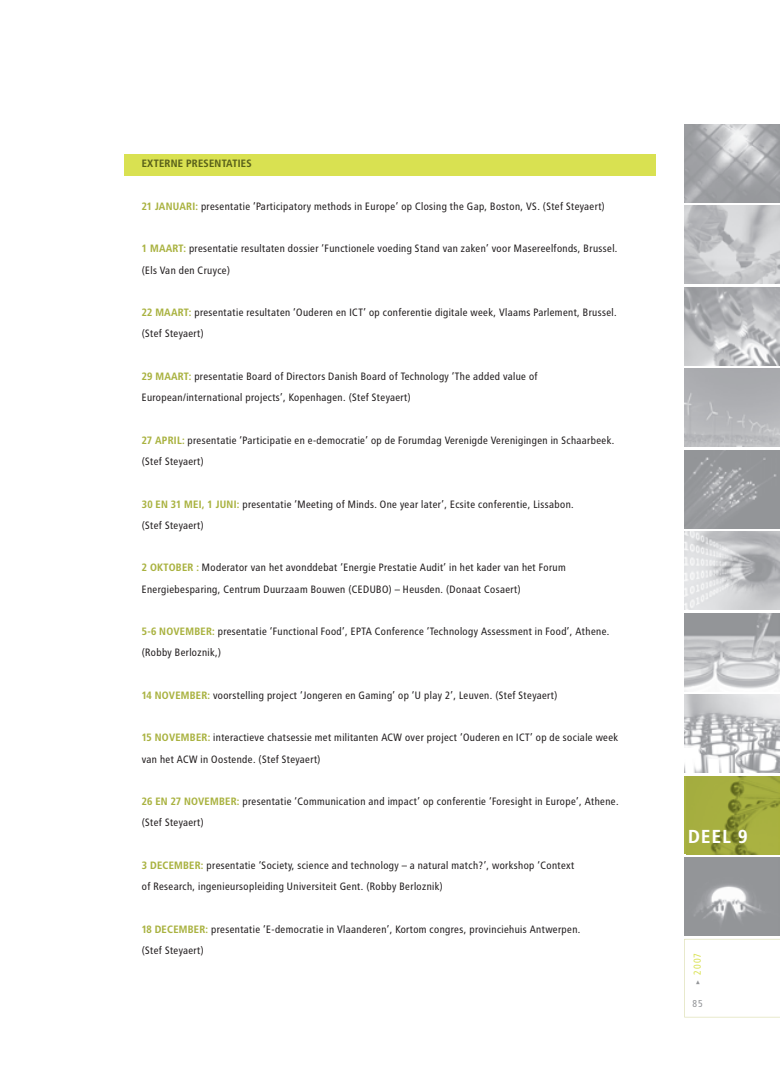
<style>
.page{position:relative;width:780px;height:1088px;background:#fff}
.page>*{position:absolute;margin:0;border:0;box-sizing:border-box;transform-origin:0 0}
.t1{font:700 18.75px "Transit";color:#fff}
.t2{font:10.62px/21.2px "Transit";color:#231f20}
.t3{font:700 10.62px "Transit";color:#59611a}
.t4{font:10px "Transit";color:#d9e151}
.t5{font:10px "Transit";color:#939598}
.s1{font-weight:700;color:#a9b240}
.s2{color:#939598}
</style>
<div class="page">
<svg style="left:684px;top:939px;width:96px;height:78px"></svg>
<img style="left:684px;top:124px;width:96px;height:78px">
<img style="left:684px;top:206px;width:96px;height:77px">
<img style="left:684px;top:287px;width:96px;height:78px">
<img style="left:684px;top:369px;width:96px;height:77px">
<img style="left:684px;top:450px;width:96px;height:78px">
<img style="left:684px;top:531px;width:96px;height:78px">
<img style="left:684px;top:613px;width:96px;height:78px">
<img style="left:684px;top:694px;width:96px;height:78px">
<div style="left:684px;top:776px;width:96px;height:78px;background:#a9b240"></div>
<img style="left:710px;top:776px;width:70px;height:78px">
<img style="left:684px;top:857px;width:96px;height:78px">
<div style="left:124px;top:154px;width:532px;height:21px;background:#d9e151"></div>
<p class="t3" style="left:142px;top:159px;width:112px">EXTERNE PRESENTATIES</p>
<p class="t2" style="left:142px;top:196px;width:465px"><span class="s1">21 JANUARI:</span> presentatie ‘Participatory methods in Europe’ op Closing the Gap, Boston, VS. (Stef Steyaert)</p>
<p class="t2" style="left:142px;top:239px;width:477px"><span class="s1">1 MAART:</span> presentatie resultaten dossier ‘Functionele voeding Stand van zaken’ voor Masereelfonds, Brussel. (Els Van den Cruyce)</p>
<p class="t2" style="left:142px;top:303px;width:477px"><span class="s1">22 MAART:</span> presentatie resultaten ‘Ouderen en ICT’ op conferentie digitale week, Vlaams Parlement, Brussel. (Stef Steyaert)</p>
<p class="t2" style="left:142px;top:366px;width:397px"><span class="s1">29 MAART:</span> presentatie Board of Directors Danish Board of Technology ‘The added value of<br>European/international projects’, Kopenhagen. (Stef Steyaert)</p>
<p class="t2" style="left:142px;top:430px;width:474px"><span class="s1">27 APRIL:</span> presentatie ‘Participatie en e-democratie’ op de Forumdag Verenigde Verenigingen in Schaarbeek. (Stef Steyaert)</p>
<p class="t2" style="left:142px;top:494px;width:434px"><span class="s1">30 EN 31 MEI, 1 JUNI:</span> presentatie ‘Meeting of Minds. One year later’, Ecsite conferentie, Lissabon. (Stef Steyaert)</p>
<p class="t2" style="left:142px;top:558px;width:426px"><span class="s1">2 OKTOBER :</span> Moderator van het avonddebat ‘Energie Prestatie Audit’ in het kader van het Forum<br>Energiebesparing, Centrum Duurzaam Bouwen (CEDUBO) – Heusden. (Donaat Cosaert)</p>
<p class="t2" style="left:142px;top:621px;width:469px"><span class="s1">5-6 NOVEMBER:</span> presentatie ‘Functional Food’, EPTA Conference ‘Technology Assessment in Food’, Athene. (Robby Berloznik,)</p>
<p class="t2" style="left:142px;top:685px;width:417px"><span class="s1">14 NOVEMBER:</span> voorstelling project ‘Jongeren en Gaming’ op ‘U play 2’, Leuven. (Stef Steyaert)</p>
<p class="t2" style="left:142px;top:728px;width:478px"><span class="s1">15 NOVEMBER:</span> interactieve chatsessie met militanten ACW over project ‘Ouderen en ICT’ op de sociale week van het ACW in Oostende. (Stef Steyaert)</p>
<p class="t2" style="left:142px;top:791px;width:478px"><span class="s1">26 EN 27 NOVEMBER:</span> presentatie ‘Communication and impact’ op conferentie ‘Foresight in Europe’, Athene. (Stef Steyaert)</p>
<p class="t2" style="left:142px;top:855px;width:434px"><span class="s1">3 DECEMBER:</span> presentatie ‘Society, science and technology – a natural match?’, workshop ‘Context of Research, ingenieursopleiding Universiteit Gent. (Robby Berloznik)</p>
<p class="t2" style="left:142px;top:919px;width:440px"><span class="s1">18 DECEMBER:</span> presentatie ‘E-democratie in Vlaanderen’, Kortom congres, provinciehuis Antwerpen. (Stef Steyaert)</p>
<h1 class="t1" style="left:688px;top:829px;width:61px">DEEL 9</h1>
<p class="t4" style="left:693px;top:985px;width:34px;rotate:-90deg"><span class="s2">&gt;</span> 2007</p>
<p class="t5" style="left:692px;top:1000px;width:12px">85</p>
</div>
